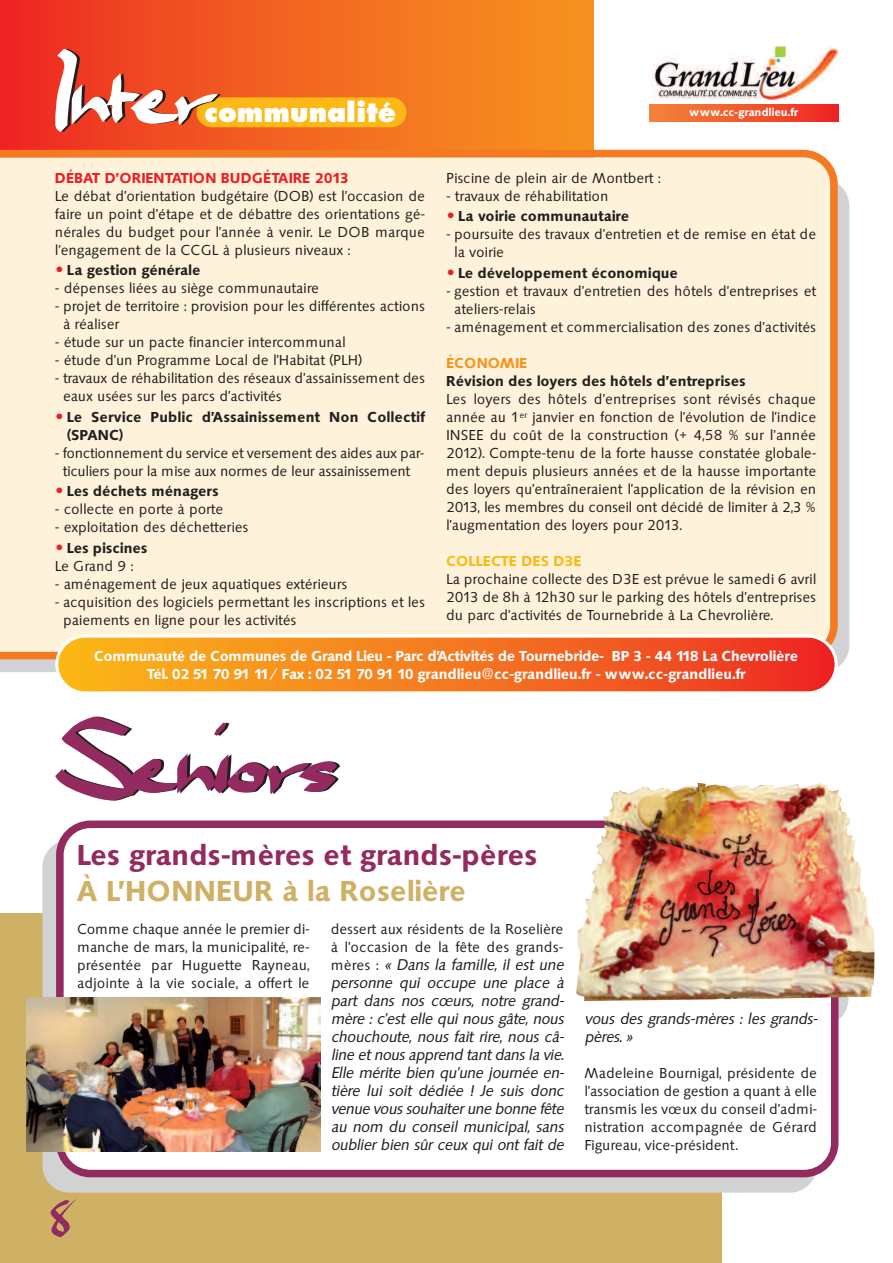
<style>
.page{position:relative;width:893px;height:1263px;background:#fff}
.page>*{position:absolute;margin:0;border:0;box-sizing:border-box;transform-origin:0 0}
.t1{font:600 30px "Saxony";color:#932b60}
.t2{font:600 30px "Saxony";color:#cfb166}
.t3{font:800 26.4px "Futura";color:#fff}
.t4{font:15px/18px "Saxony";color:#231f20;text-align:justify}
.t5{font:italic 15px/18px "Saxony";letter-spacing:.005em;color:#231f20;text-align:justify}
.t6{font:600 15px/18.3px "Saxony";color:#231f20}
.t7{font:600 15px/18px "Saxony";letter-spacing:-.02em;color:#fff;text-align:center}
.t8{font:600 15px "Saxony";color:#ee1d23}
.t9{font:600 15px "Saxony";color:#fcb814}
.t10{font:600 15px "Saxony";color:#f7931d}
.t11{font:600 11.55px "Saxony";color:#fff}
.s1{font-family:"Futura";font-weight:400;color:#ee1d23}
.s2{font-weight:400}
.s3{font-style:normal}
</style>
<div class="page">
<div style="left:0;top:0;width:593px;height:596px;background:linear-gradient(to right,#ee2b23,#f7981f)"></div>
<div style="left:0;top:913px;width:721px;height:350px;background:#cfb166"></div>
<svg style="left:51px;top:1199px;width:25px;height:38px"></svg>
<div style="left:43px;top:840px;width:774px;height:353px;background:#d1d2d4;border-radius:27px"></div>
<div style="left:0;top:150px;width:838px;height:509px;background:#fef3da"></div>
<img style="left:651px;top:46px;width:188px;height:53px">
<div style="left:649px;top:105px;width:190px;height:17px;background:linear-gradient(to right,#f48739,#ed2721)"></div>
<svg style="left:55px;top:634px;width:783px;height:58px;background:#f58132"></svg>
<div style="left:197px;top:97px;width:209px;height:30px;background:#fcb814;border-radius:15px"></div>
<svg style="left:55px;top:49px;width:166px;height:83px"></svg>
<svg style="left:56px;top:820px;width:782px;height:357px;background:#f7f1f4"></svg>
<svg style="left:55px;top:717px;width:285px;height:83px"></svg>
<img style="left:26px;top:998px;width:294px;height:153px">
<img style="left:576px;top:783px;width:299px;height:218px">
<h2 class="t3" style="left:204px;top:100px;width:193px">communalité</h2>
<p class="t8" style="left:55px;top:169px;width:295px">DÉBAT D’ORIENTATION BUDGÉTAIRE 2013</p>
<p class="t4" style="left:55px;top:187px;width:371px">Le débat d’orientation budgétaire (DOB) est l’occasion de faire un point d’étape et de débattre des orientations gé&shy;nérales du budget pour l’année à venir. Le DOB marque l’engagement de la CCGL à plusieurs niveaux :</p>
<p class="t6" style="left:55px;top:261px;width:147px"><span class="s1">•</span> La gestion générale</p>
<p class="t4" style="left:55px;top:279px;width:266px">- dépenses liées au siège communautaire</p>
<p class="t4" style="left:63px;top:297px;width:363px;text-indent:-8px">- projet de territoire : provision pour les différentes actions à réaliser</p>
<p class="t4" style="left:55px;top:333px;width:292px">- étude sur un pacte financier intercommunal</p>
<p class="t4" style="left:55px;top:351px;width:309px">- étude d’un Programme Local de l’Habitat (PLH)</p>
<p class="t4" style="left:63px;top:369px;width:363px;text-indent:-8px">- travaux de réhabilitation des réseaux d’assainissement des eaux usées sur les parcs d’activités</p>
<p class="t6" style="left:67px;top:407px;width:359px;text-indent:-12px"><span class="s1">•</span> Le Service Public d’Assainissement Non Collectif (SPANC)</p>
<p class="t4" style="left:55px;top:444px;width:371px;text-align:center">- fonctionnement du service et versement des aides aux par&shy;ticuliers pour la mise aux normes de leur assainissement</p>
<p class="t6" style="left:55px;top:482px;width:165px"><span class="s1">•</span> Les déchets ménagers</p>
<p class="t4" style="left:55px;top:500px;width:170px">- collecte en porte à porte</p>
<p class="t4" style="left:55px;top:518px;width:195px">- exploitation des déchetteries</p>
<p class="t6" style="left:55px;top:538px;width:94px"><span class="s1">•</span> Les piscines<br><span class="s2">Le Grand 9 :</span></p>
<p class="t4" style="left:55px;top:575px;width:294px">- aménagement de jeux aquatiques extérieurs</p>
<p class="t4" style="left:63px;top:593px;width:363px;text-indent:-8px">- acquisition des logiciels permettant les inscriptions et les paiements en ligne pour les activités</p>
<p class="t11" style="left:690px;top:105px;width:110px">www.cc-grandlieu.fr</p>
<p class="t4" style="left:446px;top:169px;width:216px">Piscine de plein air de Montbert :</p>
<p class="t4" style="left:446px;top:187px;width:164px">- travaux de réhabilitation</p>
<p class="t6" style="left:446px;top:207px;width:185px"><span class="s1">•</span> La voirie communautaire</p>
<p class="t4" style="left:455px;top:225px;width:363px;text-indent:-8px">- poursuite des travaux d’entretien et de remise en état de la voirie</p>
<p class="t6" style="left:446px;top:263px;width:233px"><span class="s1">•</span> Le développement économique</p>
<p class="t4" style="left:455px;top:282px;width:363px;text-indent:-8px">- gestion et travaux d’entretien des hôtels d’entreprises et ateliers-relais</p>
<p class="t4" style="left:446px;top:318px;width:371px">- aménagement et commercialisation des zones d’activités</p>
<p class="t10" style="left:446px;top:354px;width:83px">ÉCONOMIE</p>
<p class="t6" style="left:446px;top:372px;width:301px">Révision des loyers des hôtels d’entreprises</p>
<p class="t4" style="left:446px;top:390px;width:371px">Les loyers des hôtels d’entreprises sont révisés chaque année au 1<sup>er</sup> janvier en fonction de l’évolution de l’indice INSEE du coût de la construction (+ 4,58 % sur l’année 2012). Compte-tenu de la forte hausse constatée globale&shy;ment depuis plusieurs années et de la hausse importante des loyers qu’entraîneraient l’application de la révision en 2013, les membres du conseil ont décidé de limiter à 2,3 % l’augmentation des loyers pour 2013.</p>
<p class="t9" style="left:446px;top:552px;width:137px">COLLECTE DES D3E</p>
<p class="t4" style="left:446px;top:570px;width:371px">La prochaine collecte des D3E est prévue le samedi 6 avril 2013 de 8h à 12h30 sur le parking des hôtels d’entreprises du parc d’activités de Tournebride à La Chevrolière.</p>
<p class="t7" style="left:94px;top:647px;width:706px">Communauté de Communes de Grand Lieu - Parc d’Activités de Tournebride- BP 3 - 44 118 La Chevrolière<br>Tél. 02 51 70 91 11/ Fax : 02 51 70 91 10 grandlieu@cc-grandlieu.fr - www.cc-grandlieu.fr</p>
<h1 class="t1" style="left:77px;top:837px;width:462px">Les grands-mères et grands-pères</h1>
<h1 class="t2" style="left:77px;top:873px;width:391px">À L’HONNEUR à la Roselière</h1>
<p class="t4" style="left:77px;top:920px;width:234px">Comme chaque année le premier di&shy;manche de mars, la municipalité, re&shy;présentée par Huguette Rayneau, adjointe à la vie sociale, a offert le</p>
<p class="t5" style="left:331px;top:920px;width:234px"><span class="s3">dessert aux résidents de la Roselière à l’occasion de la fête des grands&shy;mères :</span> « Dans la famille, il est une personne qui occupe une place à part dans nos cœurs, notre grand&shy;mère : c’est elle qui nous gâte, nous chouchoute, nous fait rire, nous câ&shy;line et nous apprend tant dans la vie.<br>Elle mérite bien qu’une journée en&shy;tière lui soit dédiée ! Je suis donc venue vous souhaiter une bonne fête au nom du conseil municipal, sans oublier bien sûr ceux qui ont fait de</p>
<p class="t5" style="left:585px;top:1010px;width:234px">vous des grands-mères : les grands&shy;pères. »</p>
<p class="t4" style="left:585px;top:1064px;width:234px">Madeleine Bournigal, présidente de l’association de gestion a quant à elle transmis les vœux du conseil d’admi&shy;nistration accompagnée de Gérard Figureau, vice-président.</p>
</div>
